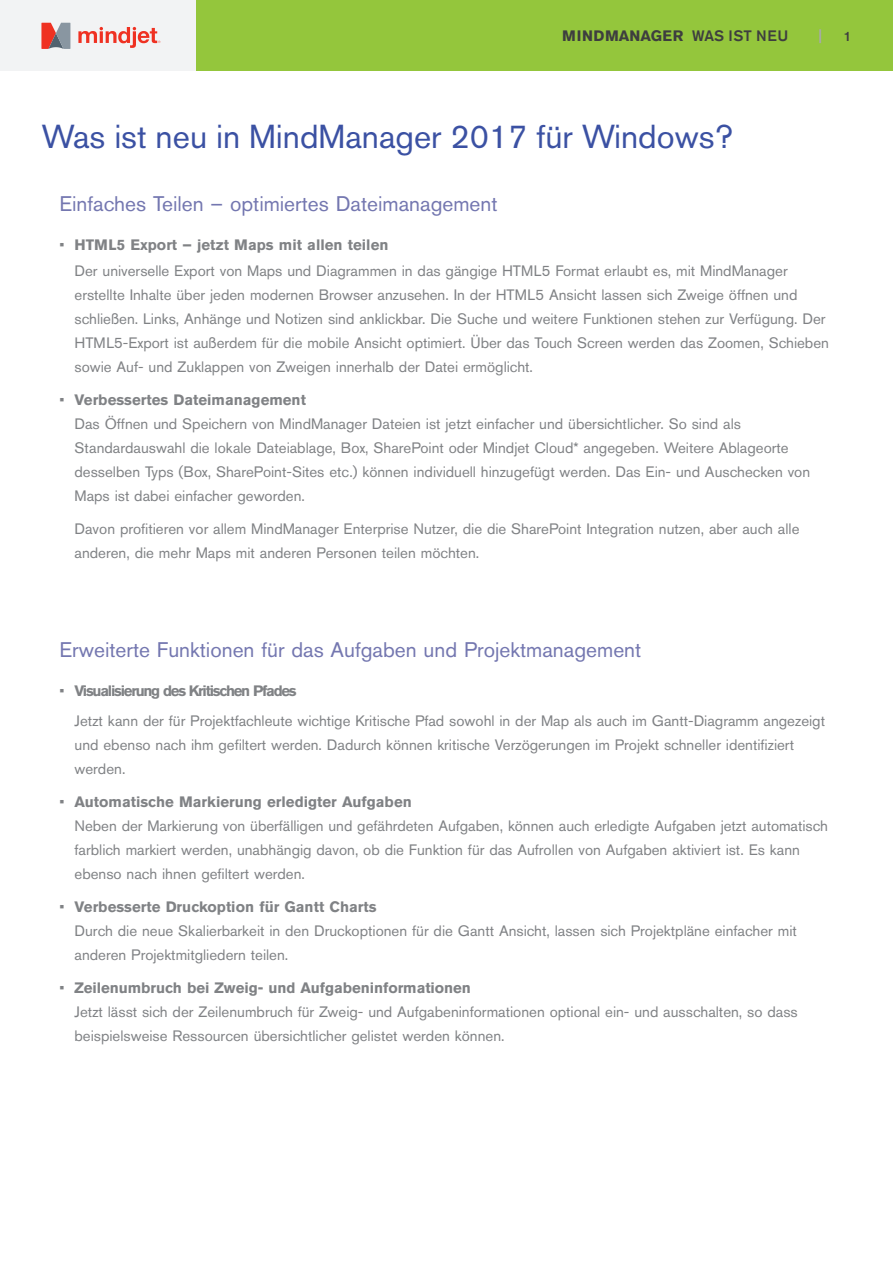
<style>
.page{position:relative;width:893px;height:1263px;background:#fff}
.page>*{position:absolute;margin:0;border:0;box-sizing:border-box;transform-origin:0 0}
.t1{font:33px "Akzidenz Grotesk BE";color:#3b51a3}
.t2{font:21px "Akzidenz Grotesk BE";color:#7477b0}
.t3{font:15px/24px "Akzidenz Grotesk BE";color:#808285}
.t4{font:700 15px "Akzidenz Grotesk BE";letter-spacing:.04em;color:#3e3e3f}
.t5{font:500 15px "Akzidenz Grotesk BE";color:#a8a9ad}
.t6{font:500 13.5px "Akzidenz Grotesk BE";color:#3e3e3f}
.s1{font-weight:500}
.s2{font-weight:700}
</style>
<div class="page">
<div style="left:0;top:0;width:893px;height:70px;background:#94c63c"></div>
<div style="left:0;top:0;width:196px;height:70px;background:#f2f3f4"></div>
<svg style="left:41px;top:23px;width:29px;height:26px"></svg>
<svg style="left:78px;top:27px;width:82px;height:21px"></svg>
<p class="t4" style="left:562px;top:27px;width:228px">MINDMANAGER <span class="s1">WAS IST NEU</span></p>
<p class="t5" style="left:819px;top:27px;width:5px">|</p>
<p class="t6" style="left:844px;top:28px;width:9px">1</p>
<h1 class="t1" style="left:41px;top:117px;width:693px">Was ist neu in MindManager 2017 für Windows?</h1>
<h2 class="t2" style="left:60px;top:192px;width:440px">Einfaches Teilen – optimiertes Dateimanagement</h2>
<p class="t3" style="left:75px;top:232px;width:715px;line-height:25.5px;text-indent:-15px">• <span class="s2">HTML5 Export – jetzt Maps mit allen teilen<br></span>Der universelle Export von Maps und Diagrammen in das gängige HTML5 Format erlaubt es, mit MindManager</p>
<p class="t3" style="left:75px;top:283px;width:756px">erstellte Inhalte über jeden modernen Browser anzusehen. In der HTML5 Ansicht lassen sich Zweige öffnen und schließen. Links, Anhänge und Notizen sind anklickbar. Die Suche und weitere Funktionen stehen zur Verfügung. Der HTML5-Export ist außerdem für die mobile Ansicht optimiert. Über das Touch Screen werden das Zoomen, Schieben sowie Auf- und Zuklappen von Zweigen innerhalb der Datei ermöglicht.</p>
<p class="t3" style="left:75px;top:388px;width:737px;text-indent:-15px">• <span class="s2">Verbessertes Dateimanagement<br></span>Das Öffnen und Speichern von MindManager Dateien ist jetzt einfacher und übersichtlicher. So sind als Standardauswahl die lokale Dateiablage, Box, SharePoint oder Mindjet Cloud* angegeben. Weitere Ablageorte desselben Typs (Box, SharePoint-Sites etc.) können individuell hinzugefügt werden. Das Ein- und Auschecken von Maps ist dabei einfacher geworden.</p>
<p class="t3" style="left:75px;top:517px;width:726px">Davon profitieren vor allem MindManager Enterprise Nutzer, die die SharePoint Integration nutzen, aber auch alle anderen, die mehr Maps mit anderen Personen teilen möchten.</p>
<h2 class="t2" style="left:60px;top:637px;width:583px">Erweiterte Funktionen für das Aufgaben und Projektmanagement</h2>
<p class="t3" style="left:75px;top:676px;width:752px;line-height:30px;text-indent:-15px">• <span class="s2">Visualisierung des Kritischen Pfades<br></span>Jetzt kann der für Projektfachleute wichtige Kritische Pfad sowohl in der Map als auch im Gantt-Diagramm angezeigt</p>
<p class="t3" style="left:75px;top:733px;width:721px">und ebenso nach ihm gefiltert werden. Dadurch können kritische Verzögerungen im Projekt schneller identifiziert werden.</p>
<p class="t3" style="left:75px;top:790px;width:755px;text-indent:-15px">• <span class="s2">Automatische Markierung erledigter Aufgaben<br></span>Neben der Markierung von überfälligen und gefährdeten Aufgaben, können auch erledigte Aufgaben jetzt automatisch farblich markiert werden, unabhängig davon, ob die Funktion für das Aufrollen von Aufgaben aktiviert ist. Es kann ebenso nach ihnen gefiltert werden.</p>
<p class="t3" style="left:75px;top:895px;width:724px;text-indent:-15px">• <span class="s2">Verbesserte Druckoption für Gantt Charts<br></span>Durch die neue Skalierbarkeit in den Druckoptionen für die Gantt Ansicht, lassen sich Projektpläne einfacher mit anderen Projektmitgliedern teilen.</p>
<p class="t3" style="left:75px;top:976px;width:725px;text-indent:-15px">• <span class="s2">Zeilenumbruch bei Zweig- und Aufgabeninformationen<br></span>Jetzt lässt sich der Zeilenumbruch für Zweig- und Aufgabeninformationen optional ein- und ausschalten, so dass beispielsweise Ressourcen übersichtlicher gelistet werden können.</p>
</div>
